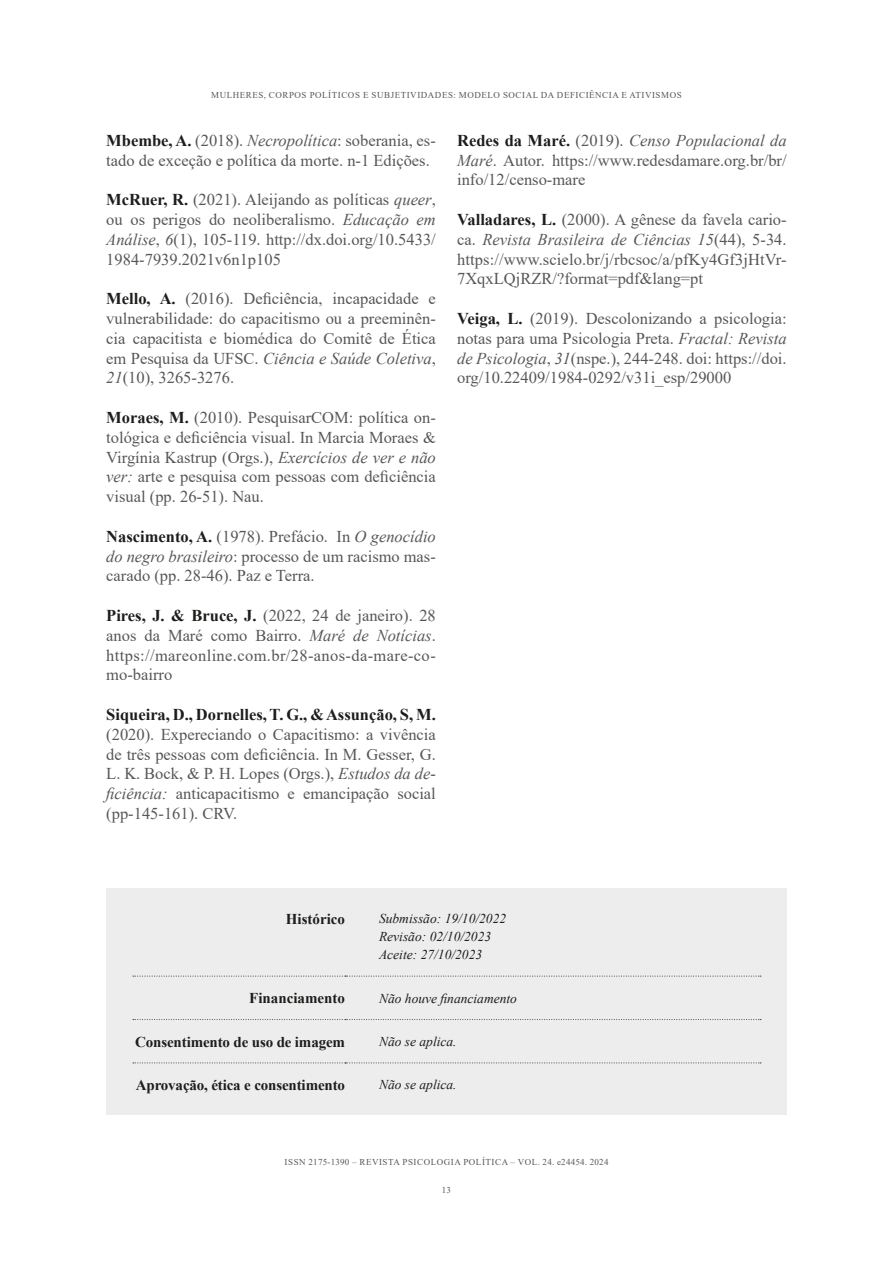
<style>
.page{position:relative;width:893px;height:1263px;background:#fff}
.page>*{position:absolute;margin:0;border:0;box-sizing:border-box;transform-origin:0 0}
.Referências{font:16.5px/19.8px "Times New Roman";color:#575756;text-align:justify}
.Recebido_e_Aprovado{font:700 15px "Times New Roman";letter-spacing:-.01em;color:#1d1d1b}
.Recebido_e_Aprovado-2{font:italic 13.5px "Times New Roman";color:#1d1d1b}
.t1{font:9px "Times New Roman";letter-spacing:.06em;color:#575756}
.s1{font-weight:700;color:#1d1d1b}
.s2{font-style:italic}
</style>
<div class="page">
<div style="left:106px;top:888px;width:681px;height:227px;background:#ededed"></div>
<svg style="left:133px;top:975px;width:628px;height:2px"></svg>
<svg style="left:133px;top:1019px;width:628px;height:1px"></svg>
<svg style="left:133px;top:1062px;width:628px;height:1px"></svg>
<p class="t1" style="left:211px;top:88px;width:472px">MULHERES, CORPOS POLÍTICOS E SUBJETIVIDADES: MODELO SOCIAL DA DEFICIÊNCIA E ATIVISMOS</p>
<p class="Referências" style="left:106px;top:130px;width:331px"><span class="s1">Mbembe, A.</span> (2018). <span class="s2">Necropolítica</span>: soberania, es&shy;tado de exceção e política da morte. n-1 Edições.</p>
<p class="Referências" style="left:106px;top:189px;width:331px"><span class="s1">McRuer, R.</span> (2021). Aleijando as políticas <span class="s2">queer</span>, ou os perigos do neoliberalismo. <span class="s2">Educação em Análise</span>, <span class="s2">6</span>(1), 105-119. http://dx.doi.org/10.5433/ 1984-7939.2021v6n1p105</p>
<p class="Referências" style="left:106px;top:288px;width:331px"><span class="s1">Mello, A.</span> (2016). Deficiência, incapacidade e vulnerabilidade: do capacitismo ou a preeminên&shy;cia capacitista e biomédica do Comitê de Ética em Pesquisa da UFSC. <span class="s2">Ciência e Saúde Coletiva</span>, <span class="s2">21</span>(10), 3265-3276.</p>
<p class="Referências" style="left:106px;top:407px;width:331px"><span class="s1">Moraes, M.</span> (2010). PesquisarCOM: política on&shy;tológica e deficiência visual. In Marcia Moraes &amp; Virgínia Kastrup (Orgs.), <span class="s2">Exercícios de ver e não ver:</span> arte e pesquisa com pessoas com deficiência visual (pp. 26-51). Nau.</p>
<p class="Referências" style="left:106px;top:526px;width:331px"><span class="s1">Nascimento, A.</span> (1978). Prefácio. In <span class="s2">O genocídio do negro brasileiro</span>: processo de um racismo mas&shy;carado (pp. 28-46). Paz e Terra.</p>
<p class="Referências" style="left:106px;top:605px;width:331px"><span class="s1">Pires, J. &amp; Bruce, J.</span> (2022, 24 de janeiro). 28 anos da Maré como Bairro. <span class="s2">Maré de Notícias</span>. https://mareonline.com.br/28-anos-da-mare-co&shy;mo-bairro</p>
<p class="Referências" style="left:106px;top:704px;width:331px"><span class="s1">Siqueira, D., Dornelles, T. G., &amp; Assunção, S, M. </span>(2020). Expereciando o Capacitismo: a vivência de três pessoas com deficiência. In M. Gesser, G.<br>L. K. Bock, &amp; P. H. Lopes (Orgs.), <span class="s2">Estudos da de&shy;ficiência:</span> anticapacitismo e emancipação social (pp-145-161). CRV.</p>
<p class="Referências" style="left:457px;top:130px;width:331px"><span class="s1">Redes da Maré.</span> (2019). <span class="s2">Censo Populacional da Maré</span>. Autor. https://www.redesdamare.org.br/br/ info/12/censo-mare</p>
<p class="Referências" style="left:457px;top:209px;width:331px"><span class="s1">Valladares, L.</span> (2000). A gênese da favela cario&shy;ca. <span class="s2">Revista Brasileira de Ciências 15</span>(44), 5-34. https://www.scielo.br/j/rbcsoc/a/pfKy4Gf3jHtVr-7XqxLQjRZR/?format=pdf&amp;lang=pt</p>
<p class="Referências" style="left:457px;top:308px;width:331px"><span class="s1">Veiga, L.</span> (2019). Descolonizando a psicologia: notas para uma Psicologia Preta. <span class="s2">Fractal: Revista de Psicologia</span>, <span class="s2">31</span>(nspe.), 244-248. doi: https://doi. org/10.22409/1984-0292/v31i_esp/29000</p>
<p class="Recebido_e_Aprovado" style="left:286px;top:908px;width:61px">Histórico</p>
<p class="Recebido_e_Aprovado-2" style="left:379px;top:909px;width:129px">Submissão: 19/10/2022</p>
<p class="Recebido_e_Aprovado-2" style="left:379px;top:927px;width:114px">Revisão: 02/10/2023</p>
<p class="Recebido_e_Aprovado-2" style="left:379px;top:945px;width:105px">Aceite: 27/10/2023</p>
<p class="Recebido_e_Aprovado" style="left:249px;top:987px;width:97px">Financiamento</p>
<p class="Recebido_e_Aprovado-2" style="left:379px;top:989px;width:139px">Não houve financiamento</p>
<p class="Recebido_e_Aprovado" style="left:135px;top:1031px;width:211px">Consentimento de uso de imagem</p>
<p class="Recebido_e_Aprovado-2" style="left:379px;top:1032px;width:79px">Não se aplica.</p>
<p class="Recebido_e_Aprovado" style="left:136px;top:1074px;width:211px">Aprovação, ética e consentimento</p>
<p class="Recebido_e_Aprovado-2" style="left:379px;top:1075px;width:79px">Não se aplica.</p>
<p class="t1" style="left:285px;top:1156px;width:325px">ISSN 2175-1390 – REVISTA PSICOLOGIA POLÍTICA – VOL. 24. e24454. 2024</p>
<p class="t1" style="left:442px;top:1184px;width:11px">13</p>
</div>
